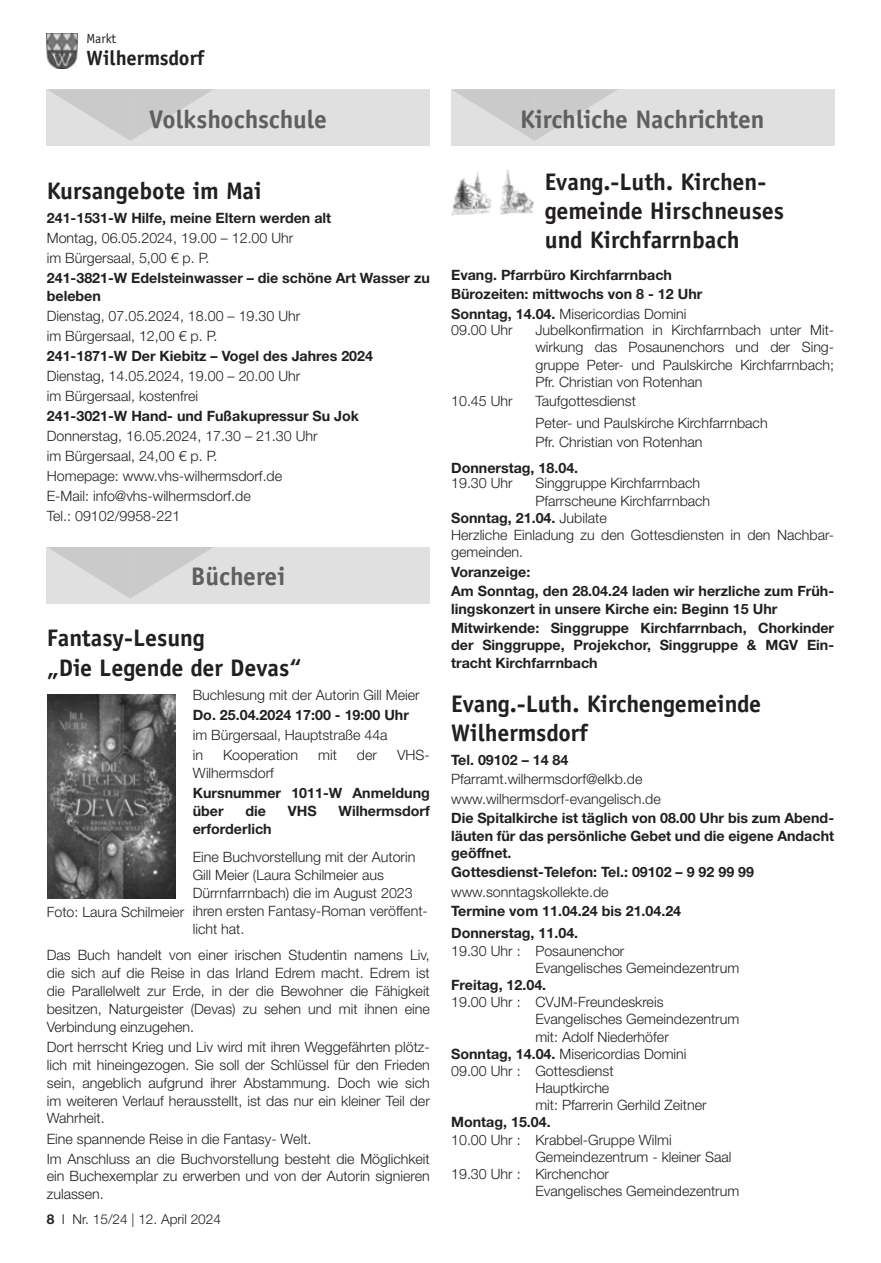
<style>
.page{position:relative;width:881px;height:1263px;background:#fff}
.page>*{position:absolute;margin:0;border:0;box-sizing:border-box;transform-origin:0 0}
.t1{font:700 25.5px "Officina Sans LT";color:#5f5f5f}
.t2{font:25.5px "Officina Sans LT Bold 2";color:#5f5f5f}
.t3{font:25.5px "Officina Sans LT Bold 3";color:#5f5f5f}
.t4{font:700 24px/29px "Officina Sans LT";color:#231f20}
.t5{font:700 20.7px "Officina Sans LT";color:#231f20}
.t6{font:300 14.25px/17.9px "Helvetica Neue LT";color:#231f20}
.t7{font:700 14.25px/17.2px "Helvetica Neue LT";color:#231f20}
.t8{font:300 13.65px "Helvetica Neue LT";color:#231f20}
.t9{font:13.35px "Officina Sans LT";color:#231f20}
.s1{font-weight:700}
.s2{font-family:"Basic Commercial LT"}
.s3{font-weight:300}
</style>
<div class="page">
<img style="left:47px;top:34px;width:31px;height:34px">
<div style="left:451px;top:89px;width:382px;height:57px;background:#e0e0e0"></div>
<svg style="left:452px;top:89px;width:165px;height:52px"></svg>
<img style="left:451px;top:170px;width:83px;height:46px">
<div style="left:47px;top:89px;width:382px;height:57px;background:#e0e0e0"></div>
<svg style="left:48px;top:89px;width:165px;height:52px"></svg>
<div style="left:47px;top:547px;width:382px;height:57px;background:#e0e0e0"></div>
<svg style="left:48px;top:547px;width:165px;height:51px"></svg>
<img style="left:48px;top:694px;width:127px;height:204px">
<p class="t9" style="left:87px;top:31px;width:31px">Markt</p>
<h3 class="t5" style="left:87px;top:45px;width:119px">Wilhermsdorf</h3>
<h1 class="t2" style="left:149px;top:103px;width:179px">Volkshochschule</h1>
<h2 class="t4" style="left:47px;top:176px;width:216px">Kursangebote im Mai</h2>
<p class="t7" style="left:47px;top:209px;width:286px">241-1531-W Hilfe, meine Eltern werden alt</p>
<p class="t6" style="left:47px;top:228px;width:248px;line-height:20px">Montag, 06.05.2024, 19.00 – 12.00 Uhr im Bürgersaal, 5,00 € p. P.</p>
<p class="t7" style="left:47px;top:269px;width:384px;line-height:17.9px">241-3821-W Edelsteinwasser – die schöne Art Wasser zu beleben</p>
<p class="t6" style="left:47px;top:306px;width:255px;line-height:20px">Dienstag, 07.05.2024, 18.00 – 19.30 Uhr im Bürgersaal, 12,00 € p. P.</p>
<p class="t7" style="left:47px;top:347px;width:327px">241-1871-W Der Kiebitz – Vogel des Jahres 2024</p>
<p class="t6" style="left:47px;top:366px;width:255px;line-height:20px">Dienstag, 14.05.2024, 19.00 – 20.00 Uhr im Bürgersaal, kostenfrei</p>
<p class="t7" style="left:47px;top:407px;width:314px">241-3021-W Hand- und Fußakupressur Su Jok</p>
<p class="t6" style="left:47px;top:426px;width:272px;line-height:20px">Donnerstag, 16.05.2024, 17.30 – 21.30 Uhr im Bürgersaal, 24,00 € p. P.<br>Homepage: www.vhs-wilhermsdorf.de E-Mail: info@vhs-wilhermsdorf.de<br>Tel.: 09102/9958-221</p>
<h1 class="t3" style="left:191px;top:561px;width:96px">Bücherei</h1>
<h2 class="t4" style="left:47px;top:623px;width:256px;line-height:29.5px">Fantasy-Lesung<br>„Die Legende der Devas“</h2>
<p class="t6" style="left:193px;top:686px;width:228px">Buchlesung mit der Autorin Gill Meier</p>
<p class="t7" style="left:193px;top:706px;width:218px">Do. 25.04.2024 17:00 - 19:00 Uhr</p>
<p class="t6" style="left:193px;top:725px;width:196px;line-height:20px">im Bürgersaal, Hauptstraße 44a in</p>
<p class="t6" style="left:223px;top:746px;width:76px">Kooperation</p>
<p class="t6" style="left:318px;top:746px;width:20px">mit</p>
<p class="t6" style="left:357px;top:746px;width:22px">der</p>
<p class="t6" style="left:397px;top:746px;width:34px">VHS-</p>
<p class="t6" style="left:193px;top:764px;width:83px">Wilhermsdorf</p>
<p class="t7" style="left:193px;top:784px;width:238px;line-height:17.9px">Kursnummer 1011-W Anmeldung über</p>
<p class="t7" style="left:245px;top:802px;width:22px">die</p>
<p class="t7" style="left:288px;top:802px;width:30px">VHS</p>
<p class="t7" style="left:338px;top:802px;width:93px">Wilhermsdorf</p>
<p class="t7" style="left:193px;top:820px;width:80px">erforderlich</p>
<p class="t6" style="left:193px;top:848px;width:236px">Eine Buchvorstellung mit der Autorin<br>Gill Meier (Laura Schilmeier aus<br>Dürrnfarrnbach) die im August 2023 ihren ersten Fantasy-Roman veröffent&shy;licht hat.</p>
<p class="t6" style="left:47px;top:946px;width:384px;text-align:justify">Das Buch handelt von einer irischen Studentin namens Liv, die sich auf die Reise in das Irland Edrem macht. Edrem ist die Parallelwelt zur Erde, in der die Bewohner die Fähigkeit besitzen, Naturgeister (Devas) zu sehen und mit ihnen eine Verbindung einzugehen.</p>
<p class="t6" style="left:47px;top:1037px;width:384px;text-align:justify">Dort herrscht Krieg und Liv wird mit ihren Weggefährten plötz&shy;lich mit hineingezogen. Sie soll der Schlüssel für den Frieden sein, angeblich aufgrund ihrer Abstammung. Doch wie sich im weiteren Verlauf herausstellt, ist das nur ein kleiner Teil der Wahrheit.</p>
<p class="t6" style="left:47px;top:1128px;width:384px;line-height:20px">Eine spannende Reise in die Fantasy- Welt.<br>Im Anschluss an die Buchvorstellung besteht die Möglichkeit</p>
<p class="t6" style="left:47px;top:1167px;width:384px">ein Buchexemplar zu erwerben und von der Autorin signieren zulassen.</p>
<p class="t6" style="left:47px;top:903px;width:139px">Foto: Laura Schilmeier</p>
<p class="t8" style="left:47px;top:1210px;width:176px"><span class="s1">8</span> I Nr. 15/24 <span class="s2">|</span> 12. April 2024</p>
<h1 class="t1" style="left:520px;top:103px;width:246px">Kirchliche Nachrichten</h1>
<h2 class="t4" style="left:544px;top:167px;width:241px">Evang.-Luth. Kirchen&shy;gemeinde Hirschneuses und Kirchfarrnbach</h2>
<p class="t7" style="left:451px;top:265px;width:252px;line-height:19.5px">Evang. Pfarrbüro Kirchfarrnbach<br>Bürozeiten: mittwochs von 8 - 12 Uhr<br>Sonntag, 14.04. <span class="s3">Misericordias Domini</span></p>
<p class="t6" style="left:451px;top:321px;width:63px">09.00 Uhr</p>
<p class="t6" style="left:535px;top:321px;width:300px;line-height:17.1px;text-align:justify">Jubelkonfirmation in Kirchfarrnbach unter Mit&shy;wirkung das Posaunenchors und der Sing&shy;gruppe Peter- und Paulskirche Kirchfarrnbach; Pfr. Christian von Rotenhan</p>
<p class="t6" style="left:451px;top:392px;width:63px">10.45 Uhr</p>
<p class="t6" style="left:535px;top:390px;width:234px;line-height:21.3px">Taufgottesdienst<br>Peter- und Paulskirche Kirchfarrnbach</p>
<p class="t6" style="left:535px;top:433px;width:168px">Pfr. Christian von Rotenhan</p>
<p class="t7" style="left:451px;top:458px;width:128px">Donnerstag, 18.04.</p>
<p class="t6" style="left:451px;top:474px;width:63px">19.30 Uhr</p>
<p class="t6" style="left:535px;top:474px;width:166px">Singgruppe Kirchfarrnbach</p>
<p class="t6" style="left:535px;top:491px;width:176px">Pfarrscheune Kirchfarrnbach</p>
<p class="t7" style="left:451px;top:509px;width:157px">Sonntag, 21.04. <span class="s3">Jubilate</span></p>
<p class="t6" style="left:451px;top:526px;width:384px">Herzliche Einladung zu den Gottesdiensten in den Nachbar-</p>
<p class="t6" style="left:451px;top:543px;width:74px">gemeinden.</p>
<p class="t7" style="left:451px;top:562px;width:384px;line-height:19.4px">Voranzeige:<br>Am Sonntag, den 28.04.24 laden wir herzliche zum Früh-</p>
<p class="t7" style="left:451px;top:598px;width:384px;line-height:19.4px">lingskonzert in unsere Kirche ein: Beginn 15 Uhr<br>Mitwirkende: Singgruppe Kirchfarrnbach, Chorkinder</p>
<p class="t7" style="left:451px;top:636px;width:384px">der Singgruppe, Projekchor, Singgruppe &amp; MGV Ein&shy;tracht Kirchfarrnbach</p>
<h2 class="t4" style="left:451px;top:689px;width:311px">Evang.-Luth. Kirchengemeinde<br>Wilhermsdorf</h2>
<p class="t7" style="left:451px;top:751px;width:119px">Tel. 09102 – 14 84</p>
<p class="t6" style="left:451px;top:769px;width:211px;line-height:19.4px">Pfarramt.wilhermsdorf@elkb.de www.wilhermsdorf-evangelisch.de</p>
<p class="t7" style="left:451px;top:809px;width:384px;text-align:justify">Die Spitalkirche ist täglich von 08.00 Uhr bis zum Abend&shy;läuten für das persönliche Gebet und die eigene Andacht geöffnet.</p>
<p class="t7" style="left:451px;top:863px;width:304px">Gottesdienst-Telefon: Tel.: 09102 – 9 92 99 99</p>
<p class="t6" style="left:451px;top:882px;width:159px">www.sonntagskollekte.de</p>
<p class="t7" style="left:451px;top:899px;width:231px;line-height:22.5px">Termine vom 11.04.24 bis 21.04.24<br>Donnerstag, 11.04.</p>
<p class="t6" style="left:535px;top:942px;width:205px;line-height:17.2px;text-indent:-84px">19.30 Uhr : Posaunenchor<br>Evangelisches Gemeindezentrum</p>
<p class="t7" style="left:451px;top:976px;width:97px">Freitag, 12.04.</p>
<p class="t6" style="left:451px;top:993px;width:214px">19.00 Uhr : CVJM-Freundeskreis</p>
<p class="t6" style="left:535px;top:1010px;width:205px">Evangelisches Gemeindezentrum</p>
<p class="t6" style="left:535px;top:1027px;width:135px">mit: Adolf Niederhöfer</p>
<p class="t6" style="left:451px;top:1044px;width:237px"><span class="s1">Sonntag, 14.04.</span> Misericordias Domini</p>
<p class="t6" style="left:451px;top:1062px;width:164px">09.00 Uhr : Gottesdienst</p>
<p class="t6" style="left:535px;top:1079px;width:75px">Hauptkirche</p>
<p class="t6" style="left:535px;top:1096px;width:173px">mit: Pfarrerin Gerhild Zeitner</p>
<p class="t7" style="left:451px;top:1113px;width:101px">Montag, 15.04.</p>
<p class="t6" style="left:451px;top:1130px;width:222px">10.00 Uhr : Krabbel-Gruppe Wilmi</p>
<p class="t6" style="left:535px;top:1147px;width:197px">Gemeindezentrum - kleiner Saal</p>
<p class="t6" style="left:451px;top:1165px;width:159px">19.30 Uhr : Kirchenchor</p>
<p class="t6" style="left:535px;top:1182px;width:205px">Evangelisches Gemeindezentrum</p>
</div>
